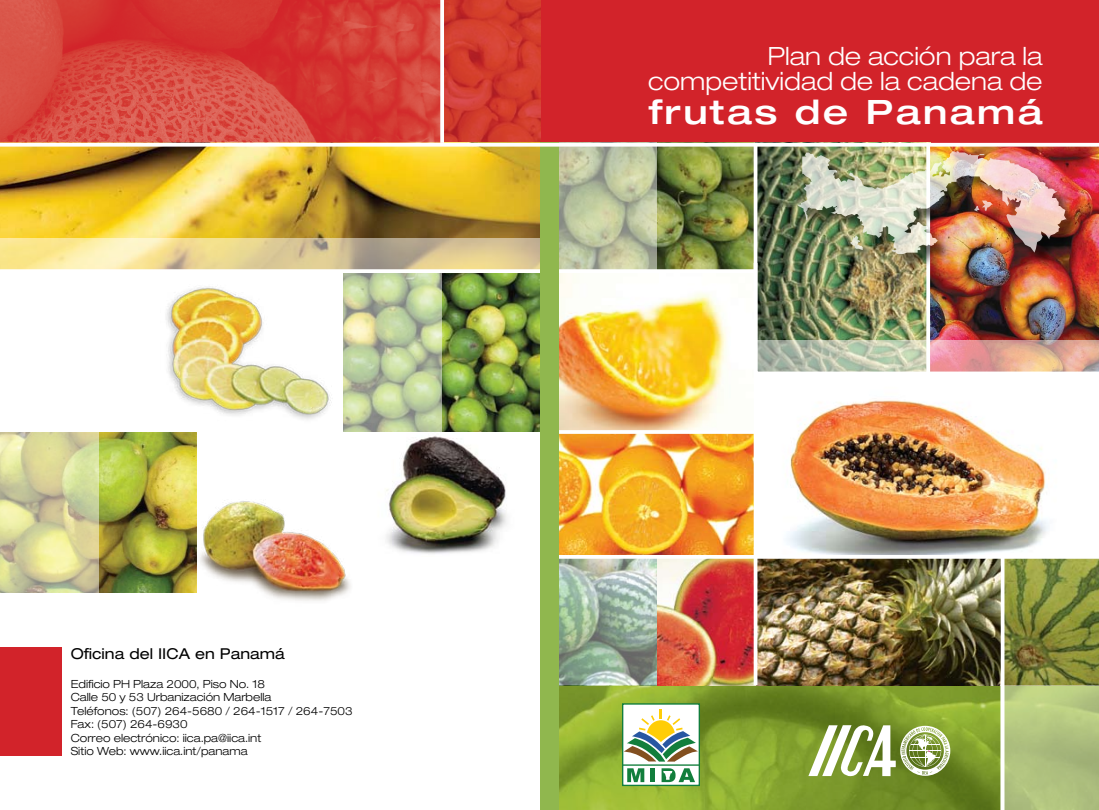
<style>
.page{position:relative;width:1099px;height:810px;background:#fff}
.page>*{position:absolute;margin:0;border:0;box-sizing:border-box;transform-origin:0 0}
.t1{font:500 expanded 33.62px "Helvetica Neue";letter-spacing:.07em;color:#fff;scale:1.05 1}
.t2{font:300 expanded 25.12px/25.1px "Helvetica Neue";color:#fff;text-align:right}
.t3{font:expanded 15px "Helvetica Neue";color:#000}
.t4{font:300 expanded 11.25px/13.5px "Helvetica Neue";color:#000}
</style>
<div class="page">
<img style="left:386px;top:436px;width:121px;height:118px">
<img style="left:558px;top:685px;width:442px;height:125px">
<div style="left:0;top:0;width:1098px;height:143px;background:#d2232a"></div>
<div style="left:0;top:648px;width:62px;height:108px;background:#d2232a"></div>
<img style="left:558px;top:147px;width:195px;height:408px">
<img style="left:786px;top:400px;width:263px;height:155px">
<img style="left:757px;top:559px;width:243px;height:126px">
<img style="left:1004px;top:559px;width:94px;height:126px">
<svg style="left:558px;top:147px;width:98px;height:122px;background:#b9c19d"></svg>
<img style="left:442px;top:273px;width:98px;height:159px">
<svg style="left:343px;top:273px;width:99px;height:159px;background:#bdca9e"></svg>
<img style="left:98px;top:432px;width:99px;height:161px">
<svg style="left:0;top:432px;width:98px;height:161px;background:#d4d29b"></svg>
<img style="left:0;top:0;width:540px;height:238px">
<svg style="left:1004px;top:685px;width:94px;height:125px;background:#b2c480"></svg>
<svg style="left:558px;top:559px;width:98px;height:126px;background:#9eb3a1"></svg>
<img style="left:656px;top:559px;width:97px;height:126px">
<img style="left:751px;top:142px;width:347px;height:235px">
<svg style="left:753px;top:263px;width:4px;height:422px"></svg>
<hr style="left:926px;top:143px;width:3px;height:230px;background:#fff">
<svg style="left:1000px;top:559px;width:1px;height:251px"></svg>
<div style="left:799px;top:153px;width:281px;height:116px;background:#000;opacity:.8"></div>
<img style="left:798px;top:151px;width:268px;height:103px">
<div style="left:622px;top:704px;width:77px;height:81px;background:#fff"></div>
<div style="left:621px;top:703px;width:78px;height:83px;border:1px solid #127e3c"></div>
<svg style="left:623px;top:710px;width:74px;height:52px"></svg>
<svg style="left:627px;top:768px;width:17px;height:14px"></svg>
<div style="left:650px;top:768px;width:5px;height:14px;background:#127e3c"></div>
<hr style="left:621px;top:764px;width:78px;height:2px;background:#127e3c">
<svg style="left:661px;top:768px;width:33px;height:14px"></svg>
<hr style="left:0;top:269px;width:756px;height:4px;background:#fff">
<svg style="left:558px;top:555px;width:540px;height:4px"></svg>
<svg style="left:808px;top:722px;width:141px;height:55px"></svg>
<svg style="left:0;top:238px;width:540px;height:32px;background:#e0cf99"></svg>
<svg style="left:558px;top:430px;width:199px;height:4px"></svg>
<svg style="left:440px;top:0;width:4px;height:143px"></svg>
<div style="left:540px;top:143px;width:18px;height:667px;background:#90b74e"></div>
<svg style="left:0;top:143px;width:1098px;height:4px"></svg>
<img style="left:166px;top:286px;width:166px;height:134px">
<img style="left:200px;top:501px;width:151px;height:100px">
<h3 class="t3" style="left:71px;top:645px;width:215px">Oficina del IICA en Panamá</h3>
<p class="t4" style="left:71px;top:677px;width:283px">Edificio PH Plaza 2000, Piso No. 18<br>Calle 50 y 53 Urbanización Marbella<br>Teléfonos: (507) 264-5680 / 264-1517 / 264-7503<br>Fax: (507) 264-6930<br>Correo electrónico: iica.pa@iica.int<br>Sitio Web: www.iica.int/panama</p>
<h2 class="t2" style="left:647px;top:43px;width:396px">Plan de acción para la competitividad de la cadena de</h2>
<h1 class="t1" style="left:648px;top:91px;width:376px">frutas de Panamá</h1>
</div>
